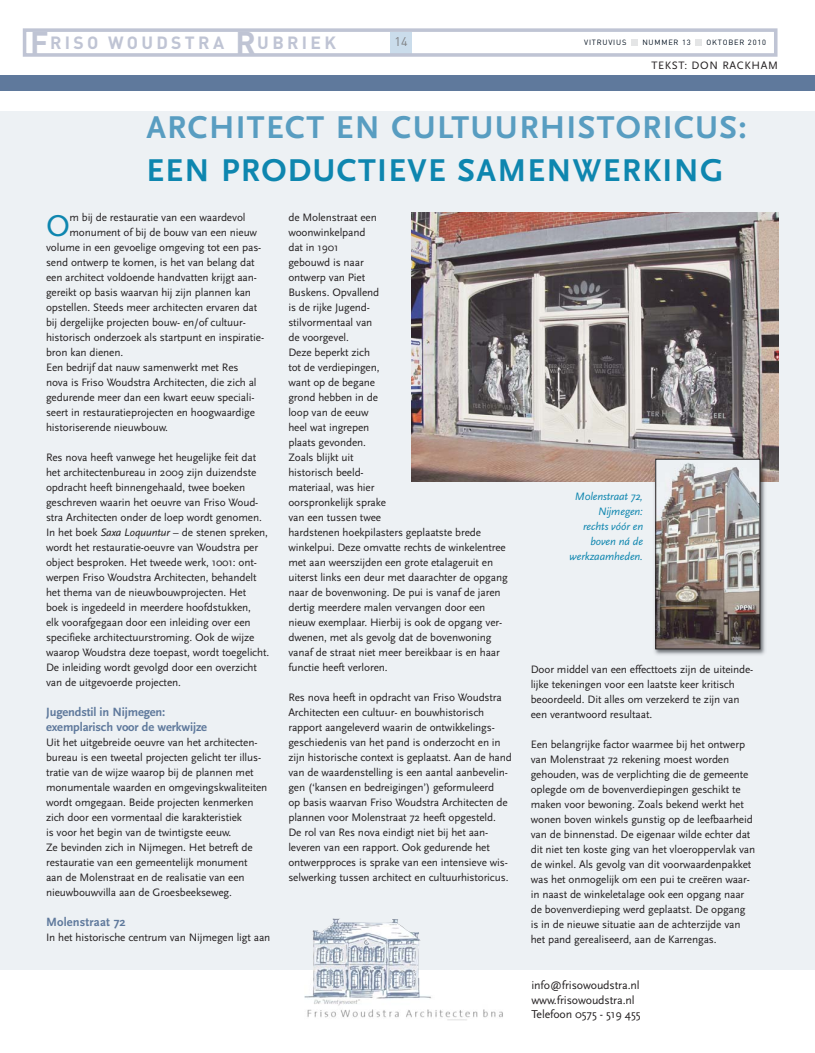
<style>
.page{position:relative;width:815px;height:1053px;background:#fff}
.page>*{position:absolute;margin:0;border:0;box-sizing:border-box;transform-origin:0 0}
.t1{font:700 33px "Scala Sans";letter-spacing:.04em;color:#589dc1}
.t2{font:700 33px "Scala Sans";letter-spacing:.04em;color:#0e86af}
.t3{font:31.38px "Scala Sans";color:#0e86af}
.t4{font:700 17.5px "DIN";letter-spacing:.19em;color:#bfc4d4}
.t5{font:700 12.5px/15px "Scala Sans";letter-spacing:-.01em;color:#5f799c}
.t6{font:700 12.5px "Scala Sans";letter-spacing:.01em;color:#5f799c}
.t7{font:12.5px "DIN";color:#808285}
.t8{font:11.88px/15px "Scala Sans";letter-spacing:-.01em;color:#231f20}
.t9{font:11.25px/15px "Scala Sans";letter-spacing:-.01em;color:#231f20}
.t10{font:italic 11.25px/15px "Scala Sans";letter-spacing:-.01em;color:#0e86af;text-align:right}
.t11{font:11.25px "Scala Sans";letter-spacing:.055em;color:#231f20}
.t12{font:7.5px "DIN";letter-spacing:.105em;color:#000f1e}
.s1{font-size:31.25px}
.s2{font-style:italic}
</style>
<div class="page">
<div style="left:0;top:112px;width:815px;height:857px;background:#edf1f4"></div>
<div style="left:0;top:76px;width:815px;height:15px;background:#5f799c"></div>
<div style="left:391px;top:32px;width:21px;height:22px;background:#cadceb"></div>
<div style="left:23px;top:28px;width:754px;height:29px;border:4px solid #bfc4d4"></div>
<svg style="left:696px;top:39px;width:6px;height:6px"></svg>
<svg style="left:631px;top:39px;width:6px;height:6px"></svg>
<img style="left:411px;top:212px;width:367px;height:269px">
<img style="left:651px;top:454px;width:119px;height:201px">
<img style="left:658px;top:461px;width:100px;height:186px">
<div style="left:656px;top:459px;width:104px;height:190px;border:1px solid #231f20"></div>
<img style="left:304px;top:918px;width:199px;height:102px">
<h3 class="t4" style="left:30px;top:37px;width:308px"><span class="s1">F</span>RISO WOUDSTRA <span class="s1">R</span>UBRIEK</h3>
<p class="t7" style="left:394px;top:38px;width:15px">14</p>
<p class="t12" style="left:584px;top:40px;width:44px">VITRUVIUS</p>
<p class="t12" style="left:642px;top:40px;width:50px">NUMMER 13</p>
<p class="t12" style="left:707px;top:40px;width:61px">OKTOBER 2010</p>
<p class="t11" style="left:651px;top:61px;width:128px">TEKST: DON RACKHAM</p>
<h1 class="t1" style="left:146px;top:114px;width:602px">ARCHITECT EN CULTUURHISTORICUS:</h1>
<h1 class="t2" style="left:146px;top:157px;width:579px">EEN PRODUCTIEVE SAMENWERKING</h1>
<h2 class="t3" style="left:46px;top:213px;width:25px">O</h2>
<p class="t9" style="left:70px;top:211px;width:178px">m bij de restauratie van een waardevol</p>
<p class="t9" style="left:70px;top:226px;width:189px">monument of bij de bouw van een nieuw</p>
<p class="t9" style="left:46px;top:241px;width:217px">volume in een gevoelige omgeving tot een pas-</p>
<p class="t9" style="left:46px;top:256px;width:210px">send ontwerp te komen, is het van belang dat</p>
<p class="t9" style="left:46px;top:271px;width:212px">een architect voldoende handvatten krijgt aan -</p>
<p class="t9" style="left:46px;top:286px;width:206px">gereikt op basis waarvan hij zijn plannen kan</p>
<p class="t9" style="left:46px;top:301px;width:213px">opstellen. Steeds meer architecten ervaren dat</p>
<p class="t9" style="left:46px;top:316px;width:201px">bij dergelijke projecten bouw- en/of cultuur -</p>
<p class="t9" style="left:46px;top:331px;width:220px">historisch onderzoek als startpunt en inspiratie-</p>
<p class="t9" style="left:46px;top:346px;width:79px">bron kan dienen.</p>
<p class="t9" style="left:46px;top:361px;width:194px">Een bedrijf dat nauw samenwerkt met Res</p>
<p class="t9" style="left:46px;top:376px;width:212px">nova is Friso Woudstra Architecten, die zich al</p>
<p class="t9" style="left:46px;top:391px;width:210px">gedurende meer dan een kwart eeuw speciali-</p>
<p class="t9" style="left:46px;top:406px;width:210px">seert in restauratieprojecten en hoogwaardige</p>
<p class="t9" style="left:46px;top:421px;width:123px">historiserende nieuwbouw.</p>
<p class="t9" style="left:46px;top:451px;width:225px">Res nova heeft vanwege het heugelijke feit dat het architectenbureau in 2009 zijn duizendste opdracht heeft binnengehaald, twee boeken geschreven waarin het oeuvre van Friso Woud - stra Architecten onder de loep wordt genomen.<br>In het boek <span class="s2">Saxa Loquuntur</span> – de stenen spreken, wordt het restauratie-oeuvre van Woudstra per object besproken. Het tweede werk, 1001: ont&shy;werpen Friso Woudstra Architecten, behandelt het thema van de nieuwbouwprojecten. Het boek is ingedeeld in meerdere hoofdstukken,<br>elk voorafgegaan door een inleiding over een specifieke architectuurstroming. Ook de wijze waarop Woudstra deze toepast, wordt toegelicht.<br>De inleiding wordt gevolgd door een overzicht van de uitgevoerde projecten.</p>
<p class="t5" style="left:46px;top:705px;width:163px">Jugendstil in Nijmegen: exemplarisch voor de werkwijze</p>
<p class="t9" style="left:46px;top:736px;width:223px">Uit het uitgebreide oeuvre van het architecten&shy;bureau is een tweetal projecten gelicht ter illus&shy;tratie van de wijze waarop bij de plannen met monumentale waarden en omgevingskwaliteiten wordt omgegaan. Beide projecten kenmerken zich door een vormentaal die karakteristiek<br>is voor het begin van de twintigste eeuw.<br>Ze bevinden zich in Nijmegen. Het betreft de restauratie van een gemeentelijk monument<br>aan de Molenstraat en de realisatie van een nieuwbouwvilla aan de Groesbeekseweg.</p>
<p class="t6" style="left:46px;top:917px;width:81px">Molenstraat 72</p>
<p class="t9" style="left:46px;top:931px;width:226px">In het historische centrum van Nijmegen ligt aan</p>
<p class="t9" style="left:288px;top:211px;width:221px">de Molenstraat een<br>woonwinkelpand<br>dat in 1901<br>gebouwd is naar<br>ontwerp van Piet<br>Buskens. Opvallend<br>is de rijke Jugend -<br>stilvormentaal van<br>de voorgevel.<br>Deze beperkt zich<br>tot de verdiepingen,<br>want op de begane<br>grond hebben in de<br>loop van de eeuw<br>heel wat ingrepen<br>plaats gevonden.<br>Zoals blijkt uit<br>historisch beeld-<br>materiaal, was hier<br>oorspronkelijk sprake<br>van een tussen twee<br>hardstenen hoekpilasters geplaatste brede winkelpui. Deze omvatte rechts de winkelentree met aan weerszijden een grote etalageruit en uiterst links een deur met daarachter de opgang naar de bovenwoning. De pui is vanaf de jaren dertig meerdere malen vervangen door een nieuw exemplaar. Hierbij is ook de opgang ver&shy;dwenen, met als gevolg dat de bovenwoning vanaf de straat niet meer bereikbaar is en haar functie heeft verloren.</p>
<p class="t9" style="left:288px;top:691px;width:225px">Res nova heeft in opdracht van Friso Woudstra Architecten een cultuur- en bouwhistorisch rapport aangeleverd waarin de ontwikkelings - geschiedenis van het pand is onderzocht en in zijn historische context is geplaatst. Aan de hand van de waardenstelling is een aantal aanbevelin&shy;gen (‘kansen en bedreigingen’) geformuleerd<br>op basis waarvan Friso Woudstra Architecten de plannen voor Molenstraat 72 heeft opgesteld.<br>De rol van Res nova eindigt niet bij het aan - leveren van een rapport. Ook gedurende het ontwerpproces is sprake van een intensieve wis&shy;selwerking tussen architect en cultuurhistoricus.</p>
<p class="t10" style="left:570px;top:490px;width:75px">M0lenstraat 72,<br>Nijmegen:<br>rechts vóór en boven ná de werkzaamheden.</p>
<p class="t9" style="left:531px;top:662px;width:224px">Door middel van een effecttoets zijn de uiteinde&shy;lijke tekeningen voor een laatste keer kritisch beoordeeld. Dit alles om verzekerd te zijn van een verantwoord resultaat.</p>
<p class="t9" style="left:531px;top:737px;width:226px">Een belangrijke factor waarmee bij het ontwerp van Molenstraat 72 rekening moest worden gehouden, was de verplichting die de gemeente oplegde om de bovenverdiepingen geschikt te maken voor bewoning. Zoals bekend werkt het wonen boven winkels gunstig op de leefbaarheid van de binnenstad. De eigenaar wilde echter dat dit niet ten koste ging van het vloeroppervlak van de winkel. Als gevolg van dit voorwaardenpakket was het onmogelijk om een pui te creëren waar&shy;in naast de winkeletalage ook een opgang naar de bovenverdieping werd geplaatst. De opgang is in de nieuwe situatie aan de achterzijde van het pand gerealiseerd, aan de Karrengas.</p>
<p class="t8" style="left:531px;top:978px;width:110px">info@frisowoudstra.nl www.frisowoudstra.nl</p>
<p class="t8" style="left:531px;top:1007px;width:111px">Telefoon 0575 - 519 455</p>
</div>
